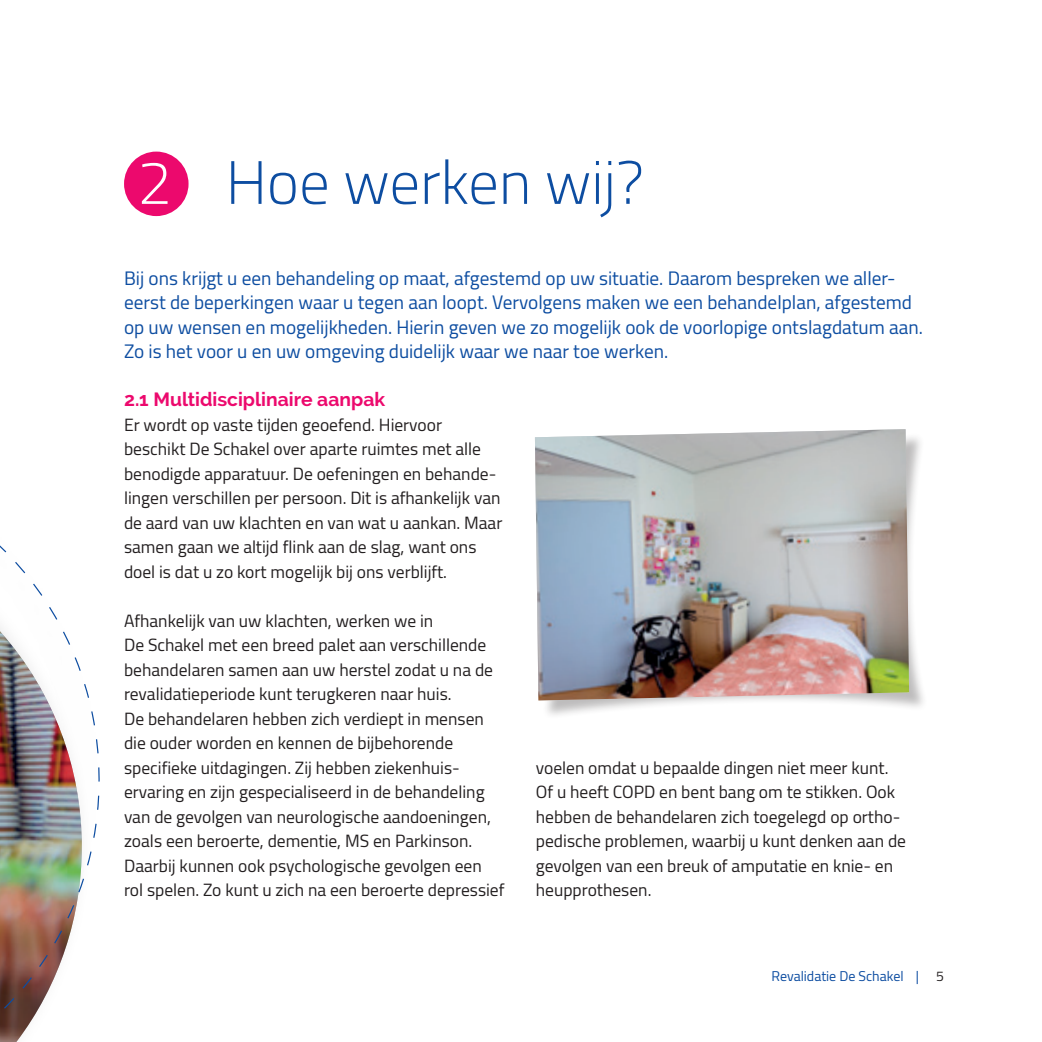
<style>
.page{position:relative;width:1042px;height:1042px;background:#fff}
.page>*{position:absolute;margin:0;border:0;box-sizing:border-box;transform-origin:0 0}
.t1{font:300 61.25px "Cairo";color:#0d4da1}
.t2{font:19.25px/24.5px "Cairo";color:#0d4da1}
.t3{font:700 19.25px "Raleway";color:#ec096d}
.t4{font:17.5px/24.5px "Cairo";color:#231f20}
.t5{font:14px "Cairo";color:#0d4da1}
.s1{color:#fff}
.s2{color:#231f20}
</style>
<div class="page">
<div style="left:124px;top:152px;width:65px;height:64px;background:#ec096d;border-radius:50%"></div>
<svg style="left:96px;top:739px;width:4px;height:89px"></svg>
<img style="left:0;top:545px;width:96px;height:497px">
<div style="left:542px;top:432px;width:386px;height:287px;background:#231f20;opacity:.3"></div>
<img style="left:535px;top:429px;width:374px;height:271px">
<h1 class="t1" style="left:137px;top:132px;width:507px"><span class="s1">2</span> Hoe werken wij?</h1>
<p class="t2" style="left:124px;top:266px;width:800px">Bij ons krijgt u een behandeling op maat, afgestemd op uw situatie. Daarom bespreken we aller&shy;eerst de beperkingen waar u tegen aan loopt. Vervolgens maken we een behandelplan, afgestemd op uw wensen en mogelijkheden. Hierin geven we zo mogelijk ook de voorlopige ontslagdatum aan.<br>Zo is het voor u en uw omgeving duidelijk waar we naar toe werken.</p>
<p class="t3" style="left:124px;top:388px;width:263px">2.1 Multidisciplinaire aanpak</p>
<p class="t4" style="left:124px;top:412px;width:380px">Er wordt op vaste tijden geoefend. Hiervoor beschikt De Schakel over aparte ruimtes met alle benodigde apparatuur. De oefeningen en behande&shy;lingen verschillen per persoon. Dit is afhankelijk van de aard van uw klachten en van wat u aankan. Maar samen gaan we altijd flink aan de slag, want ons doel is dat u zo kort mogelijk bij ons verblijft.</p>
<p class="t4" style="left:124px;top:608px;width:382px">Afhankelijk van uw klachten, werken we in<br>De Schakel met een breed palet aan verschillende behandelaren samen aan uw herstel zodat u na de revalidatieperiode kunt terugkeren naar huis.<br>De behandelaren hebben zich verdiept in mensen die ouder worden en kennen de bijbehorende specifieke uitdagingen. Zij hebben ziekenhuis&shy;ervaring en zijn gespecialiseerd in de behandeling van de gevolgen van neurologische aandoeningen, zoals een beroerte, dementie, MS en Parkinson.<br>Daarbij kunnen ook psychologische gevolgen een rol spelen. Zo kunt u zich na een beroerte depressief</p>
<p class="t4" style="left:536px;top:755px;width:372px">voelen omdat u bepaalde dingen niet meer kunt.<br>Of u heeft COPD en bent bang om te stikken. Ook hebben de behandelaren zich toegelegd op ortho&shy;pedische problemen, waarbij u kunt denken aan de gevolgen van een breuk of amputatie en knie- en heupprothesen.</p>
<p class="t5" style="left:771px;top:964px;width:174px">Revalidatie De Schakel | <span class="s2">5</span></p>
</div>
